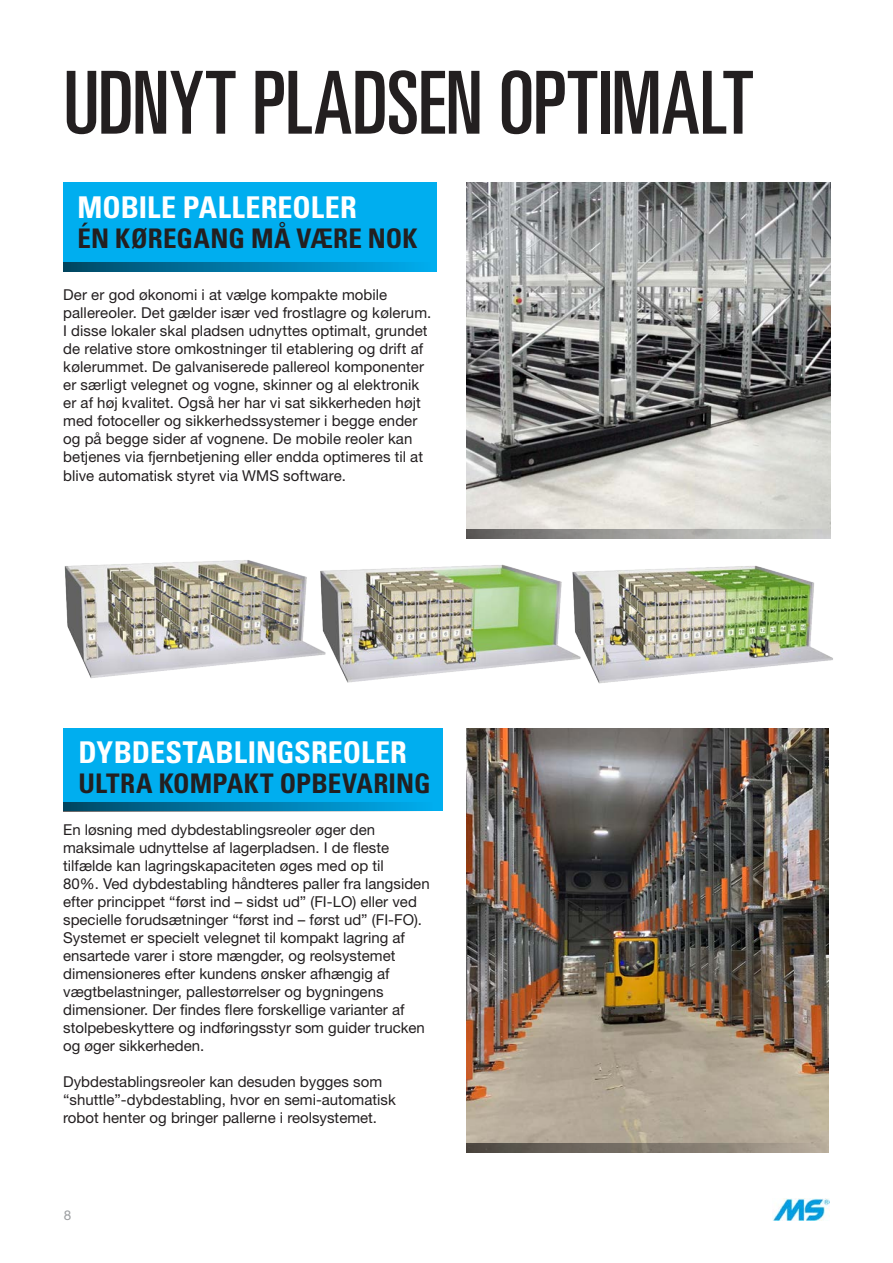
<style>
.page{position:relative;width:893px;height:1263px;background:#fff}
.page>*{position:absolute;margin:0;border:0;box-sizing:border-box;transform-origin:0 0}
.t1{font:ultra-condensed 87px "Univers";letter-spacing:-.005em;color:#231f20}
.t2{font:700 condensed 30px "Univers";color:#fff}
.t3{font:700 condensed 27px "Univers";letter-spacing:.005em;color:#231f20}
.t4{font:15px/18px "Helvetica Neue LT Pro";color:#231f20}
.t5{font:13.5px "Helvetica Neue LT Pro";color:#9d9fa2}
</style>
<div class="page">
<img style="left:772px;top:1198px;width:57px;height:22px">
<img style="left:466px;top:182px;width:365px;height:356px">
<svg style="left:466px;top:530px;width:362px;height:8px;background:#9d9d9b"></svg>
<div style="left:63px;top:182px;width:374px;height:89px;background:#00aeef"></div>
<svg style="left:63px;top:263px;width:345px;height:8px;background:#0077a5"></svg>
<img style="left:327px;top:564px;width:244px;height:119px">
<img style="left:64px;top:560px;width:263px;height:119px">
<img style="left:571px;top:565px;width:262px;height:118px">
<img style="left:466px;top:728px;width:362px;height:416px">
<div style="left:63px;top:728px;width:380px;height:83px;background:#00aeef"></div>
<svg style="left:63px;top:803px;width:347px;height:8px;background:#0077a5"></svg>
<svg style="left:466px;top:1144px;width:362px;height:8px;background:#7d766b"></svg>
<p class="t1" style="left:64px;top:53px;width:691px">UDNYT PLADSEN OPTIMALT</p>
<p class="t2" style="left:77px;top:189px;width:281px">MOBILE PALLEREOLER</p>
<p class="t3" style="left:77px;top:222px;width:342px">ÉN KØREGANG MÅ VÆRE NOK</p>
<p class="t4" style="left:63px;top:286px;width:370px">Der er god økonomi i at vælge kompakte mobile pallereoler. Det gælder især ved frostlagre og kølerum.<br>I disse lokaler skal pladsen udnyttes optimalt, grundet de relative store omkostninger til etablering og drift af kølerummet. De galvaniserede pallereol komponenter er særligt velegnet og vogne, skinner og al elektronik er af høj kvalitet. Også her har vi sat sikkerheden højt med fotoceller og sikkerhedssystemer i begge ender og på begge sider af vognene. De mobile reoler kan betjenes via fjernbetjening eller endda optimeres til at blive automatisk styret via WMS software.</p>
<p class="t2" style="left:79px;top:733px;width:330px">DYBDESTABLINGSREOLER</p>
<p class="t3" style="left:79px;top:766px;width:353px">ULTRA KOMPAKT OPBEVARING</p>
<p class="t4" style="left:63px;top:820px;width:314px">En løsning med dybdestablingsreoler øger den</p>
<p class="t4" style="left:63px;top:838px;width:327px">maksimale udnyttelse af lagerpladsen. I de fleste</p>
<p class="t4" style="left:63px;top:856px;width:322px">tilfælde kan lagringskapaciteten øges med op til</p>
<p class="t4" style="left:63px;top:874px;width:368px">80%. Ved dybdestabling håndteres paller fra langsiden efter princippet “først ind – sidst ud” (FI-LO) eller ved specielle forudsætninger “først ind – først ud” (FI-FO).<br>Systemet er specielt velegnet til kompakt lagring af ensartede varer i store mængder, og reolsystemet dimensioneres efter kundens ønsker afhængig af vægtbelastninger, pallestørrelser og bygningens dimensioner. Der findes flere forskellige varianter af stolpebeskyttere og indføringsstyr som guider trucken og øger sikkerheden.</p>
<p class="t4" style="left:63px;top:1072px;width:320px">Dybdestablingsreoler kan desuden bygges som</p>
<p class="t4" style="left:63px;top:1090px;width:334px">“shuttle”-dybdestabling, hvor en semi-automatisk robot henter og bringer pallerne i reolsystemet.</p>
<p class="t5" style="left:64px;top:1207px;width:9px">8</p>
</div>
